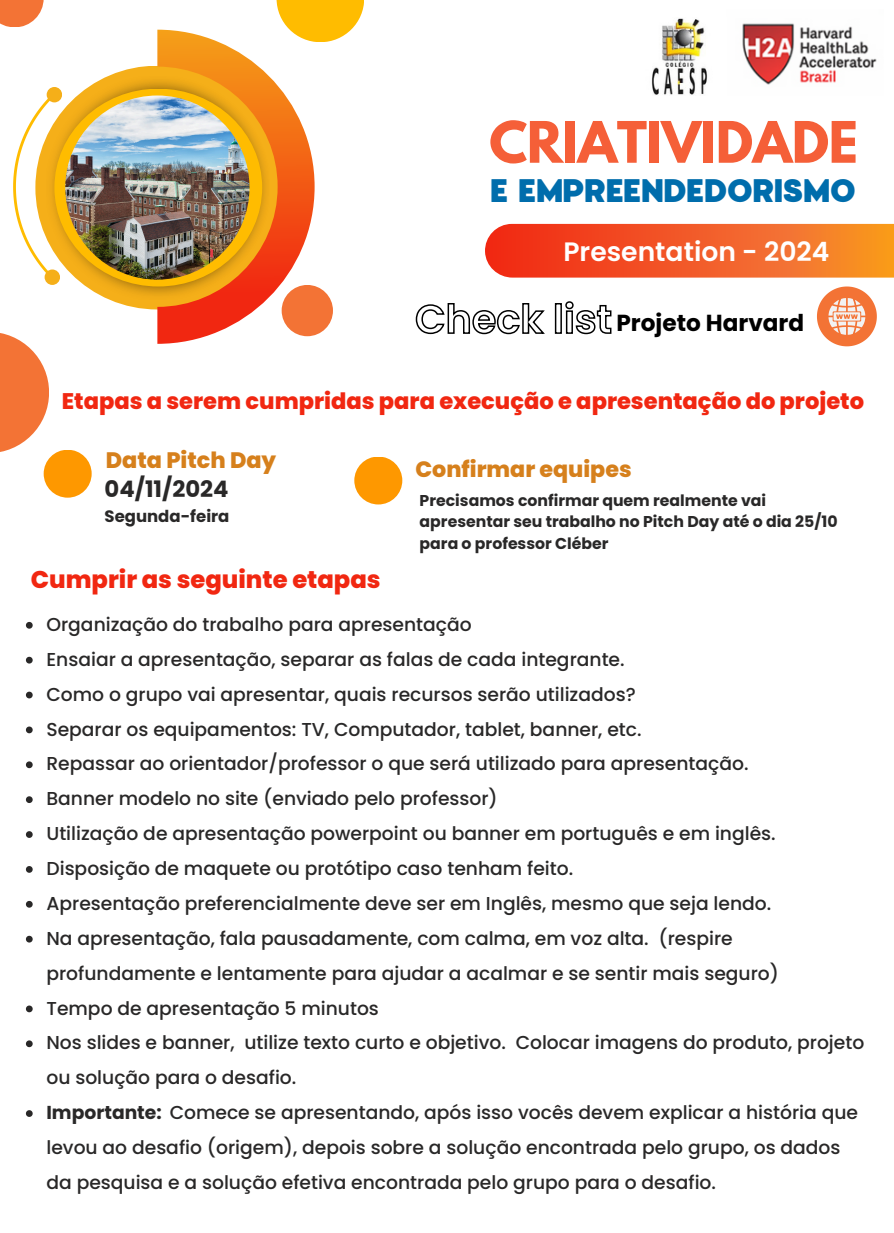
<style>
.page{position:relative;width:894px;height:1233px;background:#fff}
.page>*{position:absolute;margin:0;border:0;box-sizing:border-box;transform-origin:0 0}
.t1{font:700 50.7px "League Spartan";letter-spacing:-.01em;color:#f55f38}
.t2{font:900 32.1px "Charlevoix Pro";letter-spacing:-.065em;color:#006dac}
.t3{font:600 26.55px "Poppins";color:#fff}
.t4{font:800 24.15px "Poppins";color:#f12711}
.t5{font:700 23.1px "Poppins";color:#000}
.t6{font:700 22.65px "Poppins";color:#292828}
.t7{font:800 22.5px "Poppins";color:#f12711}
.t8{font:800 22.35px "Poppins";color:#d6801c}
.t9{font:800 22.2px "Poppins";color:#d6801c}
.t10{font:500 18.75px/34.8px "Poppins";color:#292828}
.t11{font:700 16.5px "Poppins";color:#292828}
.t12{font:700 15.75px/21.6px "Poppins";color:#292828}
.s1{font-weight:700}
</style>
<div class="page">
<img style="left:53px;top:79px;width:104px;height:216px">
<div style="left:54px;top:89px;width:208px;height:198px;background:#ffbc00;border-radius:50%"></div>
<img style="left:65px;top:96px;width:184px;height:184px;border-radius:50%">
<img style="left:157px;top:30px;width:157px;height:314px">
<svg style="left:13px;top:96px;width:40px;height:182px"></svg>
<div style="left:47px;top:87px;width:15px;height:15px;background:#f5af19;border-radius:50%"></div>
<div style="left:45px;top:269px;width:15px;height:16px;background:#f5af19;border-radius:50%"></div>
<svg style="left:0;top:333px;width:49px;height:119px;fill:#f37335"></svg>
<div style="left:0;top:0;width:44px;height:27px;background:#f37335"></div>
<div style="left:281px;top:285px;width:52px;height:51px;background:#f37335;border-radius:50%"></div>
<svg style="left:276px;top:0;width:88px;height:42px;fill:#ffbc00"></svg>
<svg style="left:485px;top:224px;width:408px;height:54px;background:#f36028"></svg>
<svg style="left:817px;top:287px;width:59px;height:59px"></svg>
<img style="left:742px;top:23px;width:135px;height:62px">
<svg style="left:415px;top:301px;width:197px;height:34px"></svg>
<img style="left:651px;top:18px;width:56px;height:77px">
<svg style="left:26px;top:622px;width:7px;height:7px"></svg>
<svg style="left:26px;top:657px;width:7px;height:7px"></svg>
<svg style="left:26px;top:692px;width:7px;height:6px"></svg>
<svg style="left:26px;top:727px;width:7px;height:6px"></svg>
<svg style="left:26px;top:761px;width:7px;height:7px"></svg>
<svg style="left:26px;top:796px;width:7px;height:7px"></svg>
<svg style="left:26px;top:831px;width:7px;height:7px"></svg>
<svg style="left:26px;top:866px;width:7px;height:7px"></svg>
<svg style="left:26px;top:901px;width:7px;height:7px"></svg>
<svg style="left:26px;top:936px;width:7px;height:7px"></svg>
<svg style="left:26px;top:1006px;width:7px;height:6px"></svg>
<svg style="left:26px;top:1040px;width:7px;height:7px"></svg>
<svg style="left:26px;top:1110px;width:7px;height:7px"></svg>
<div style="left:354px;top:457px;width:48px;height:47px;background:#fe9800;border-radius:50%"></div>
<div style="left:44px;top:450px;width:48px;height:48px;background:#fe9800;border-radius:50%"></div>
<p class="t1" style="left:489px;top:117px;width:370px">CRIATIVIDADE</p>
<p class="t2" style="left:489px;top:170px;width:369px">E EMPREENDEDORISMO</p>
<p class="t3" style="left:563px;top:233px;width:267px">Presentation - 2024</p>
<p class="t5" style="left:616px;top:307px;width:189px">Projeto Harvard</p>
<h4 class="t7" style="left:62px;top:386px;width:803px">Etapas a serem cumpridas para execução e apresentação do projeto</h4>
<p class="t8" style="left:106px;top:444px;width:172px">Data Pitch Day</p>
<p class="t9" style="left:415px;top:453px;width:218px">Confirmar equipes</p>
<p class="t12" style="left:419px;top:489px;width:419px">Precisamos confirmar quem realmente vai apresentar seu trabalho no Pitch Day até o dia 25/10</p>
<p class="t12" style="left:419px;top:533px;width:190px">para o professor Cléber</p>
<p class="t6" style="left:105px;top:473px;width:125px">04/11/2024</p>
<p class="t11" style="left:105px;top:505px;width:126px">Segunda-feira</p>
<p class="t4" style="left:31px;top:562px;width:351px">Cumprir as seguinte etapas</p>
<h3 class="t10" style="left:46px;top:607px;width:426px">Organização do trabalho para apresentação</h3>
<p class="t10" style="left:46px;top:642px;width:579px">Ensaiar a apresentação, separar as falas de cada integrante.</p>
<h4 class="t10" style="left:46px;top:677px;width:590px">Como o grupo vai apresentar, quais recursos serão utilizados?</h4>
<p class="t10" style="left:46px;top:712px;width:596px">Separar os equipamentos: TV, Computador, tablet, banner, etc.</p>
<h2 class="t10" style="left:46px;top:746px;width:703px">Repassar ao orientador/professor o que será utilizado para apresentação.</h2>
<h5 class="t10" style="left:46px;top:781px;width:452px">Banner modelo no site (enviado pelo professor)</h5>
<h5 class="t10" style="left:46px;top:816px;width:730px">Utilização de apresentação powerpoint ou banner em português e em inglês.</h5>
<h5 class="t10" style="left:46px;top:851px;width:528px">Disposição de maquete ou protótipo caso tenham feito.</h5>
<h5 class="t10" style="left:46px;top:886px;width:726px">Apresentação preferencialmente deve ser em Inglês, mesmo que seja lendo.</h5>
<p class="t10" style="left:46px;top:921px;width:733px">Na apresentação, fala pausadamente, com calma, em voz alta. (respire profundamente e lentamente para ajudar a acalmar e se sentir mais seguro)</p>
<p class="t10" style="left:46px;top:991px;width:334px">Tempo de apresentação 5 minutos</p>
<p class="t10" style="left:46px;top:1025px;width:819px">Nos slides e banner, utilize texto curto e objetivo. Colocar imagens do produto, projeto ou solução para o desafio.</p>
<p class="t10" style="left:46px;top:1095px;width:812px"><span class="s1">Importante:</span> Comece se apresentando, após isso vocês devem explicar a história que levou ao desafio (origem), depois sobre a solução encontrada pelo grupo, os dados da pesquisa e a solução efetiva encontrada pelo grupo para o desafio.</p>
</div>
